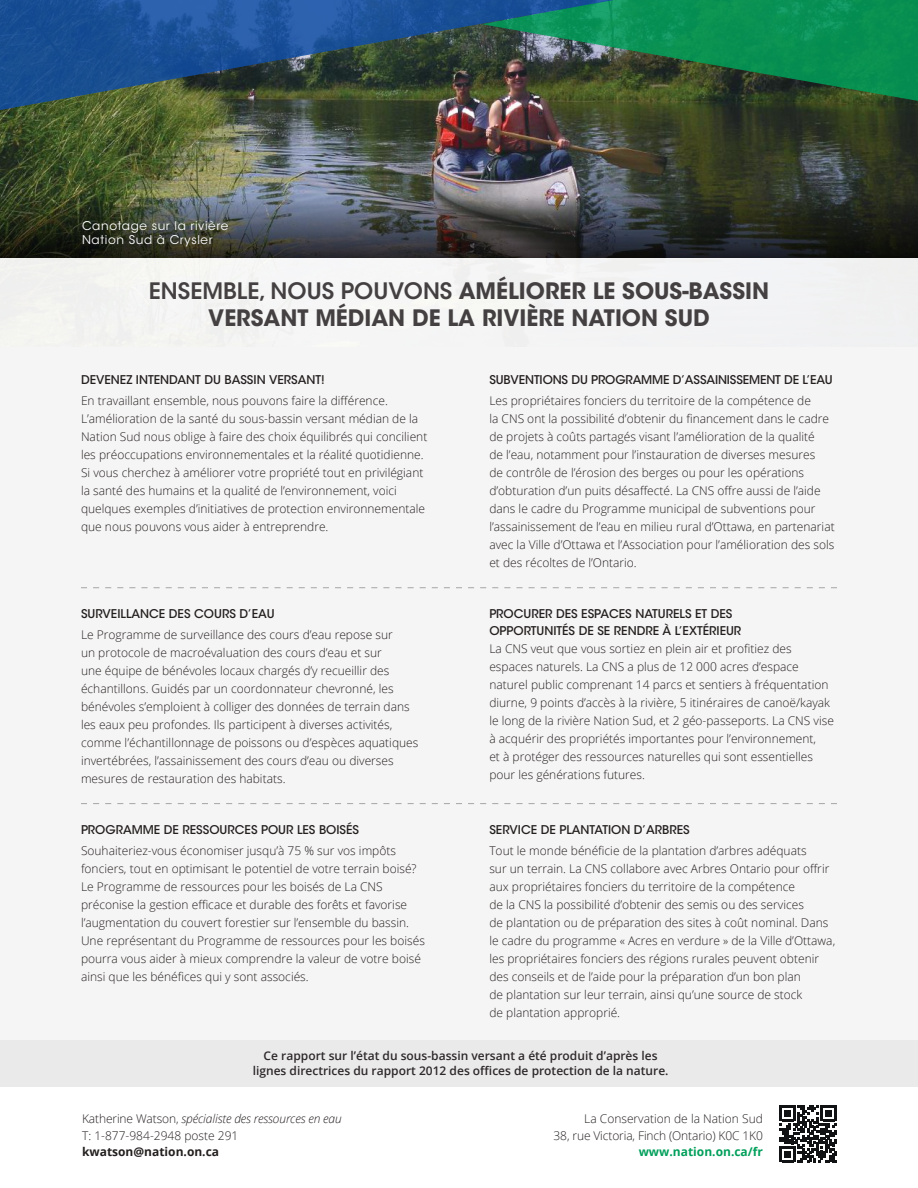
<style>
.page{position:relative;width:918px;height:1188px;background:#fff}
.page>*{position:absolute;margin:0;border:0;box-sizing:border-box;transform-origin:0 0}
.t1{font:22.5px/27px "ITC Avant Garde MM 665 750";color:#444041;text-align:center}
.t2{font:300 12px/18px "Open Sans";color:#241f1f}
.t3{font:12px/16.5px "ITC Avant Garde MM 445 750";color:#241f1f}
.t4{font:600 12px/15px "Open Sans";color:#2e292a;text-align:center}
.t5{font:12px/13.5px "ITC Avant Garde MM 302 750";letter-spacing:.05em;color:#fff}
.t6{font:700 12px "Open Sans";color:#241f1f}
.t7{font:700 12px "Open Sans";color:#009f5a}
.s1{font-family:"ITC Avant Garde MM 520 750"}
.s2{font-style:italic}
</style>
<div class="page">
<div style="left:0;top:264px;width:918px;height:782px;background:#f6f5f5"></div>
<img style="left:0;top:112px;width:918px;height:83px">
<svg style="left:0;top:195px;width:918px;height:63px;background:#373b39"></svg>
<svg style="left:0;top:0;width:918px;height:112px;background:#265e5c"></svg>
<div style="left:0;top:258px;width:918px;height:89px;background:#f3f4f4"></div>
<div style="left:0;top:1040px;width:918px;height:47px;background:#ebeaea"></div>
<svg style="left:780px;top:1105px;width:57px;height:57px"></svg>
<svg style="left:81px;top:587px;width:756px;height:1px"></svg>
<svg style="left:81px;top:803px;width:756px;height:1px"></svg>
<p class="t5" style="left:82px;top:220px;width:148px">Canotage sur la rivière<br>Nation Sud à Crysler</p>
<h1 class="t1" style="left:149px;top:278px;width:622px"><span class="s1">ENSEMBLE, NOUS POUVONS</span> AMÉLIORER LE SOUS-BASSIN<br>VERSANT MÉDIAN DE LA RIVIÈRE NATION SUD</h1>
<p class="t3" style="left:81px;top:372px;width:245px">DEVENEZ INTENDANT DU BASSIN VERSANT!</p>
<p class="t2" style="left:81px;top:391px;width:348px">En travaillant ensemble, nous pouvons faire la différence.<br>L’amélioration de la santé du sous-bassin versant médian de la Nation Sud nous oblige à faire des choix équilibrés qui concilient les préoccupations environnementales et la réalité quotidienne.<br>Si vous cherchez à améliorer votre propriété tout en privilégiant la santé des humains et la qualité de l’environnement, voici quelques exemples d’initiatives de protection environnementale que nous pouvons vous aider à entreprendre.</p>
<p class="t3" style="left:81px;top:606px;width:195px">SURVEILLANCE DES COURS D’EAU</p>
<p class="t2" style="left:81px;top:625px;width:339px">Le Programme de surveillance des cours d’eau repose sur<br>un protocole de macroévaluation des cours d’eau et sur<br>une équipe de bénévoles locaux chargés d’y recueillir des échantillons. Guidés par un coordonnateur chevronné, les bénévoles s’emploient à colliger des données de terrain dans les eaux peu profondes. Ils participent à diverses activités, comme l’échantillonnage de poissons ou d’espèces aquatiques invertébrées, l’assainissement des cours d’eau ou diverses mesures de restauration des habitats.</p>
<p class="t3" style="left:81px;top:822px;width:280px">PROGRAMME DE RESSOURCES POUR LES BOISÉS</p>
<p class="t2" style="left:81px;top:841px;width:345px">Souhaiteriez-vous économiser jusqu’à 75 % sur vos impôts fonciers, tout en optimisant le potentiel de votre terrain boisé?<br>Le Programme de ressources pour les boisés de La CNS préconise la gestion efficace et durable des forêts et favorise l’augmentation du couvert forestier sur l’ensemble du bassin.<br>Une représentant du Programme de ressources pour les boisés pourra vous aider à mieux comprendre la valeur de votre boisé ainsi que les bénéfices qui y sont associés.</p>
<p class="t3" style="left:489px;top:372px;width:345px">SUBVENTIONS DU PROGRAMME D’ASSAINISSEMENT DE L’EAU</p>
<p class="t2" style="left:489px;top:391px;width:347px">Les propriétaires fonciers du territoire de la compétence de<br>la CNS ont la possibilité d’obtenir du financement dans le cadre de projets à coûts partagés visant l’amélioration de la qualité<br>de l’eau, notamment pour l’instauration de diverses mesures<br>de contrôle de l’érosion des berges ou pour les opérations d’obturation d’un puits désaffecté. La CNS offre aussi de l’aide dans le cadre du Programme municipal de subventions pour l’assainissement de l’eau en milieu rural d’Ottawa, en partenariat avec la Ville d’Ottawa et l’Association pour l’amélioration des sols et des récoltes de l’Ontario.</p>
<p class="t3" style="left:489px;top:606px;width:253px">PROCURER DES ESPACES NATURELS ET DES<br>OPPORTUNITÉS DE SE RENDRE À L’EXTÉRIEUR</p>
<p class="t2" style="left:489px;top:639px;width:346px">La CNS veut que vous sortiez en plein air et profitiez des espaces naturels. La CNS a plus de 12 000 acres d’espace naturel public comprenant 14 parcs et sentiers à fréquentation diurne, 9 points d’accès à la rivière, 5 itinéraires de canoë/kayak le long de la rivière Nation Sud, et 2 géo-passeports. La CNS vise à acquérir des propriétés importantes pour l’environnement,<br>et à protéger des ressources naturelles qui sont essentielles pour les générations futures.</p>
<p class="t3" style="left:489px;top:822px;width:202px">SERVICE DE PLANTATION D’ARBRES</p>
<p class="t2" style="left:489px;top:841px;width:347px">Tout le monde bénéficie de la plantation d’arbres adéquats<br>sur un terrain. La CNS collabore avec Arbres Ontario pour offrir aux propriétaires fonciers du territoire de la compétence<br>de la CNS la possibilité d’obtenir des semis ou des services<br>de plantation ou de préparation des sites à coût nominal. Dans le cadre du programme « Acres en verdure » de la Ville d’Ottawa, les propriétaires fonciers des régions rurales peuvent obtenir des conseils et de l’aide pour la préparation d’un bon plan<br>de plantation sur leur terrain, ainsi qu’une source de stock<br>de plantation approprié.</p>
<p class="t4" style="left:253px;top:1048px;width:417px">Ce rapport sur l’état du sous-bassin versant a été produit d’après les lignes directrices du rapport 2012 des offices de protection de la nature.</p>
<p class="t2" style="left:554px;top:1110px;width:211px;line-height:16.5px;text-align:right">La Conservation de la Nation Sud<br>38, rue Victoria, Finch (Ontario) K0C 1K0</p>
<p class="t7" style="left:639px;top:1143px;width:126px">www.nation.on.ca/fr</p>
<p class="t2" style="left:82px;top:1110px;width:261px;line-height:16.5px">Katherine Watson, <span class="s2">spécialiste des ressources en eau<br></span>T: 1-877-984-2948 poste 291</p>
<p class="t6" style="left:82px;top:1143px;width:139px">kwatson@nation.on.ca</p>
</div>
